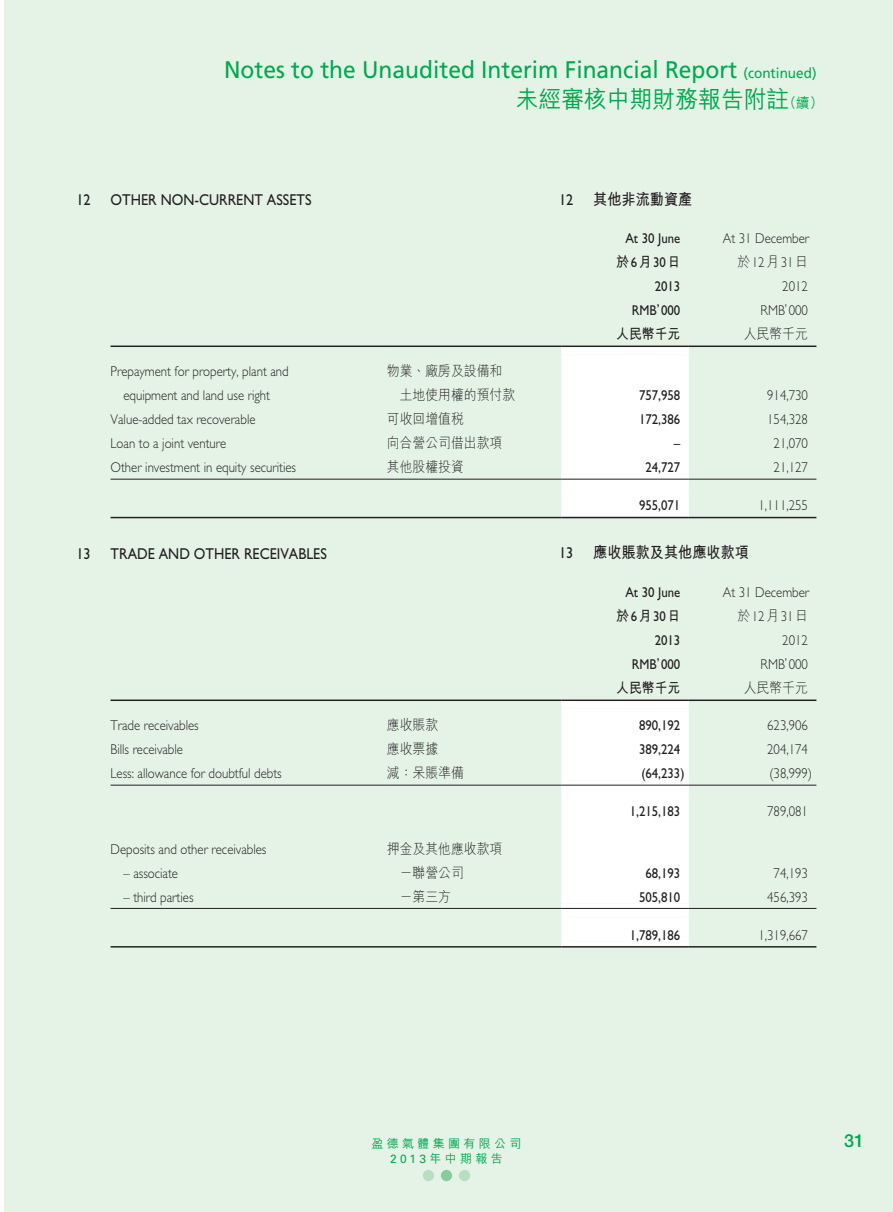
<style>
.page{position:relative;width:893px;height:1212px;background:#fff}
.page>*{position:absolute;margin:0;border:0;box-sizing:border-box;transform-origin:0 0}
.t1{font:24px "Frutiger LT Std";color:#00a94e;scale:.95 1}
.t2{font:500 24px "M Hei HK";color:#00a94e;scale:.95 1}
.t3{font:500 18px "Helvetica Neue LT Std";color:#00a94e}
._3__標題{font:15.75px "Gill Sans Std";color:#231f20;scale:.9 1}
._3__標題-2{font:700 15.75px "M Hei HK";color:#231f20;scale:.9 1}
._1__內文{font:300 14.25px "Gill Sans Std";color:#231f20;scale:.9 1}
._1__內文-2{font:14.25px "Gill Sans Std";color:#231f20;scale:.9 1}
._1__內文-3{font:300 14.25px "M Hei HK";color:#231f20;scale:.9 1}
._1__內文-4{font:700 14.25px "M Hei HK";color:#231f20;scale:.9 1}
.t4{font:500 12px "M Hei HK";letter-spacing:.28em;color:#00a94e}
.s1{font-size:14.25px}
.s2{font-family:"Gill Sans Std";font-weight:400}
.s3{font-family:"M Hei HK"}
.s4{font-family:"Univers LT Std";font-weight:400}
</style>
<div class="page">
<div style="left:4px;top:0;width:889px;height:1212px;background:#e5f3e7"></div>
<div style="left:441px;top:1170px;width:11px;height:11px;background:#88cc9c;border-radius:50%"></div>
<div style="left:423px;top:1170px;width:11px;height:11px;background:#b8dec0;border-radius:50%"></div>
<div style="left:459px;top:1170px;width:11px;height:11px;background:#b8dec0;border-radius:50%"></div>
<div style="left:561px;top:347px;width:128px;height:169px;background:#fff"></div>
<hr style="left:111px;top:345px;width:276px;height:2px;background:#231f20">
<hr style="left:387px;top:345px;width:174px;height:2px;background:#231f20">
<hr style="left:561px;top:345px;width:128px;height:2px;background:#231f20">
<hr style="left:689px;top:345px;width:127px;height:2px;background:#231f20">
<hr style="left:111px;top:479px;width:276px;height:1px;background:#231f20">
<hr style="left:387px;top:479px;width:174px;height:1px;background:#231f20">
<hr style="left:561px;top:479px;width:128px;height:1px;background:#231f20">
<hr style="left:689px;top:479px;width:127px;height:1px;background:#231f20">
<hr style="left:111px;top:517px;width:276px;height:1px;background:#231f20">
<hr style="left:387px;top:517px;width:174px;height:1px;background:#231f20">
<hr style="left:561px;top:517px;width:128px;height:1px;background:#231f20">
<hr style="left:689px;top:517px;width:127px;height:1px;background:#231f20">
<div style="left:561px;top:701px;width:128px;height:245px;background:#fff"></div>
<hr style="left:111px;top:699px;width:276px;height:2px;background:#231f20">
<hr style="left:387px;top:699px;width:174px;height:2px;background:#231f20">
<hr style="left:561px;top:699px;width:128px;height:2px;background:#231f20">
<hr style="left:689px;top:699px;width:127px;height:2px;background:#231f20">
<hr style="left:111px;top:785px;width:276px;height:1px;background:#231f20">
<hr style="left:387px;top:785px;width:174px;height:1px;background:#231f20">
<hr style="left:561px;top:785px;width:128px;height:1px;background:#231f20">
<hr style="left:689px;top:785px;width:127px;height:1px;background:#231f20">
<hr style="left:111px;top:908px;width:276px;height:1px;background:#231f20">
<hr style="left:387px;top:908px;width:174px;height:1px;background:#231f20">
<hr style="left:561px;top:908px;width:128px;height:1px;background:#231f20">
<hr style="left:689px;top:908px;width:127px;height:1px;background:#231f20">
<hr style="left:111px;top:946px;width:276px;height:1px;background:#231f20">
<hr style="left:387px;top:946px;width:174px;height:1px;background:#231f20">
<hr style="left:561px;top:946px;width:128px;height:1px;background:#231f20">
<hr style="left:689px;top:946px;width:127px;height:1px;background:#231f20">
<h1 class="t1" style="left:224px;top:56px;width:625px">Notes to the Unaudited Interim Financial Report <span class="s1">(continued)</span></h1>
<h1 class="t2" style="left:516px;top:82px;width:325px">未經審核中期財務報告附註<span class="s1">（續）</span></h1>
<p class="_3__標題" style="left:77px;top:191px;width:17px">12</p>
<p class="_3__標題" style="left:111px;top:191px;width:225px">OTHER NON-CURRENT ASSETS</p>
<p class="_1__內文" style="left:111px;top:364px;width:199px">Prepayment for property, plant and</p>
<p class="_1__內文" style="left:123px;top:388px;width:164px">equipment and land use right</p>
<p class="_3__標題" style="left:559px;top:191px;width:17px">12</p>
<p class="_3__標題-2" style="left:593px;top:188px;width:112px">其他非流動資產</p>
<p class="_1__內文-2" style="left:625px;top:230px;width:63px">At 30 June</p>
<p class="_1__內文" style="left:723px;top:230px;width:97px">At 31 December</p>
<p class="_1__內文-4" style="left:616px;top:251px;width:73px">於<span class="s2">6</span>月<span class="s2">30</span>日</p>
<p class="_1__內文" style="left:737px;top:254px;width:80px"><span class="s3">於</span>12<span class="s3">月</span>31<span class="s3">日</span></p>
<p class="_1__內文-2" style="left:655px;top:278px;width:30px">2013</p>
<p class="_1__內文" style="left:782px;top:278px;width:30px">2012</p>
<p class="_1__內文-2" style="left:632px;top:302px;width:56px">RMB’000</p>
<p class="_1__內文" style="left:761px;top:302px;width:54px">RMB’000</p>
<p class="_1__內文-4" style="left:616px;top:323px;width:73px">人民幣千元</p>
<p class="_1__內文-3" style="left:744px;top:326px;width:73px">人民幣千元</p>
<p class="_1__內文-3" style="left:387px;top:364px;width:130px">物業、廠房及設備和</p>
<p class="_1__內文-3" style="left:400px;top:388px;width:130px">土地使用權的預付款</p>
<p class="_1__內文-2" style="left:639px;top:387px;width:47px">757,958</p>
<p class="_1__內文" style="left:767px;top:388px;width:47px">914,730</p>
<p class="_1__內文" style="left:111px;top:412px;width:163px">Value-added tax recoverable</p>
<p class="_1__內文-3" style="left:387px;top:412px;width:87px">可收回增值稅</p>
<p class="_1__內文-2" style="left:639px;top:411px;width:47px">172,386</p>
<p class="_1__內文" style="left:767px;top:412px;width:47px">154,328</p>
<p class="_1__內文" style="left:111px;top:436px;width:130px">Loan to a joint venture</p>
<p class="_1__內文-3" style="left:387px;top:436px;width:130px">向合營公司借出款項</p>
<p class="_1__內文-2" style="left:674px;top:435px;width:9px">–</p>
<p class="_1__內文" style="left:774px;top:436px;width:40px">21,070</p>
<p class="_1__內文" style="left:111px;top:460px;width:208px">Other investment in equity securities</p>
<p class="_1__內文-3" style="left:387px;top:460px;width:87px">其他股權投資</p>
<p class="_1__內文-2" style="left:645px;top:459px;width:40px">24,727</p>
<p class="_1__內文" style="left:774px;top:460px;width:40px">21,127</p>
<p class="_1__內文-2" style="left:639px;top:497px;width:47px">955,071</p>
<p class="_1__內文" style="left:758px;top:497px;width:56px">1,111,255</p>
<p class="_3__標題" style="left:77px;top:545px;width:17px">13</p>
<p class="_3__標題" style="left:111px;top:545px;width:242px">TRADE AND OTHER RECEIVABLES</p>
<p class="_3__標題" style="left:559px;top:544px;width:17px">13</p>
<p class="_3__標題-2" style="left:593px;top:541px;width:175px">應收賬款及其他應收款項</p>
<p class="_1__內文-2" style="left:625px;top:584px;width:63px">At 30 June</p>
<p class="_1__內文" style="left:723px;top:584px;width:97px">At 31 December</p>
<p class="_1__內文-4" style="left:616px;top:605px;width:73px">於<span class="s2">6</span>月<span class="s2">30</span>日</p>
<p class="_1__內文" style="left:737px;top:608px;width:80px"><span class="s3">於</span>12<span class="s3">月</span>31<span class="s3">日</span></p>
<p class="_1__內文-2" style="left:655px;top:632px;width:30px">2013</p>
<p class="_1__內文" style="left:782px;top:632px;width:30px">2012</p>
<p class="_1__內文-2" style="left:632px;top:656px;width:56px">RMB’000</p>
<p class="_1__內文" style="left:761px;top:656px;width:54px">RMB’000</p>
<p class="_1__內文-4" style="left:616px;top:677px;width:73px">人民幣千元</p>
<p class="_1__內文-3" style="left:744px;top:680px;width:73px">人民幣千元</p>
<p class="_1__內文" style="left:111px;top:718px;width:100px">Trade receivables</p>
<p class="_1__內文-3" style="left:387px;top:718px;width:58px">應收賬款</p>
<p class="_1__內文-2" style="left:639px;top:717px;width:47px">890,192</p>
<p class="_1__內文" style="left:767px;top:718px;width:47px">623,906</p>
<p class="_1__內文" style="left:111px;top:742px;width:82px">Bills receivable</p>
<p class="_1__內文-3" style="left:387px;top:742px;width:58px">應收票據</p>
<p class="_1__內文-2" style="left:639px;top:741px;width:47px">389,224</p>
<p class="_1__內文" style="left:767px;top:742px;width:47px">204,174</p>
<p class="_1__內文" style="left:111px;top:766px;width:192px">Less: allowance for doubtful debts</p>
<p class="_1__內文-3" style="left:387px;top:766px;width:87px">減：呆賬準備</p>
<p class="_1__內文-2" style="left:641px;top:765px;width:49px">(64,233)</p>
<p class="_1__內文" style="left:769px;top:766px;width:49px">(38,999)</p>
<p class="_1__內文-2" style="left:630px;top:803px;width:58px">1,215,183</p>
<p class="_1__內文" style="left:767px;top:803px;width:47px">789,081</p>
<p class="_1__內文" style="left:111px;top:841px;width:175px">Deposits and other receivables</p>
<p class="_1__內文-3" style="left:387px;top:841px;width:130px">押金及其他應收款項</p>
<p class="_1__內文" style="left:123px;top:865px;width:62px">– associate</p>
<p class="_1__內文-3" style="left:400px;top:865px;width:73px">－聯營公司</p>
<p class="_1__內文-2" style="left:645px;top:865px;width:40px">68,193</p>
<p class="_1__內文" style="left:774px;top:865px;width:40px">74,193</p>
<p class="_1__內文" style="left:123px;top:889px;width:79px">– third parties</p>
<p class="_1__內文-3" style="left:400px;top:889px;width:59px">－第三方</p>
<p class="_1__內文-2" style="left:639px;top:889px;width:47px">505,810</p>
<p class="_1__內文" style="left:767px;top:889px;width:47px">456,393</p>
<p class="_1__內文-2" style="left:630px;top:926px;width:58px">1,789,186</p>
<p class="_1__內文" style="left:758px;top:927px;width:56px">1,319,667</p>
<p class="t4" style="left:371px;top:1134px;width:152px">盈德氣體集團有限公司</p>
<p class="t3" style="left:844px;top:1129px;width:22px">31</p>
<p class="t4" style="left:390px;top:1149px;width:114px"><span class="s4">2013</span>年中期報告</p>
</div>
